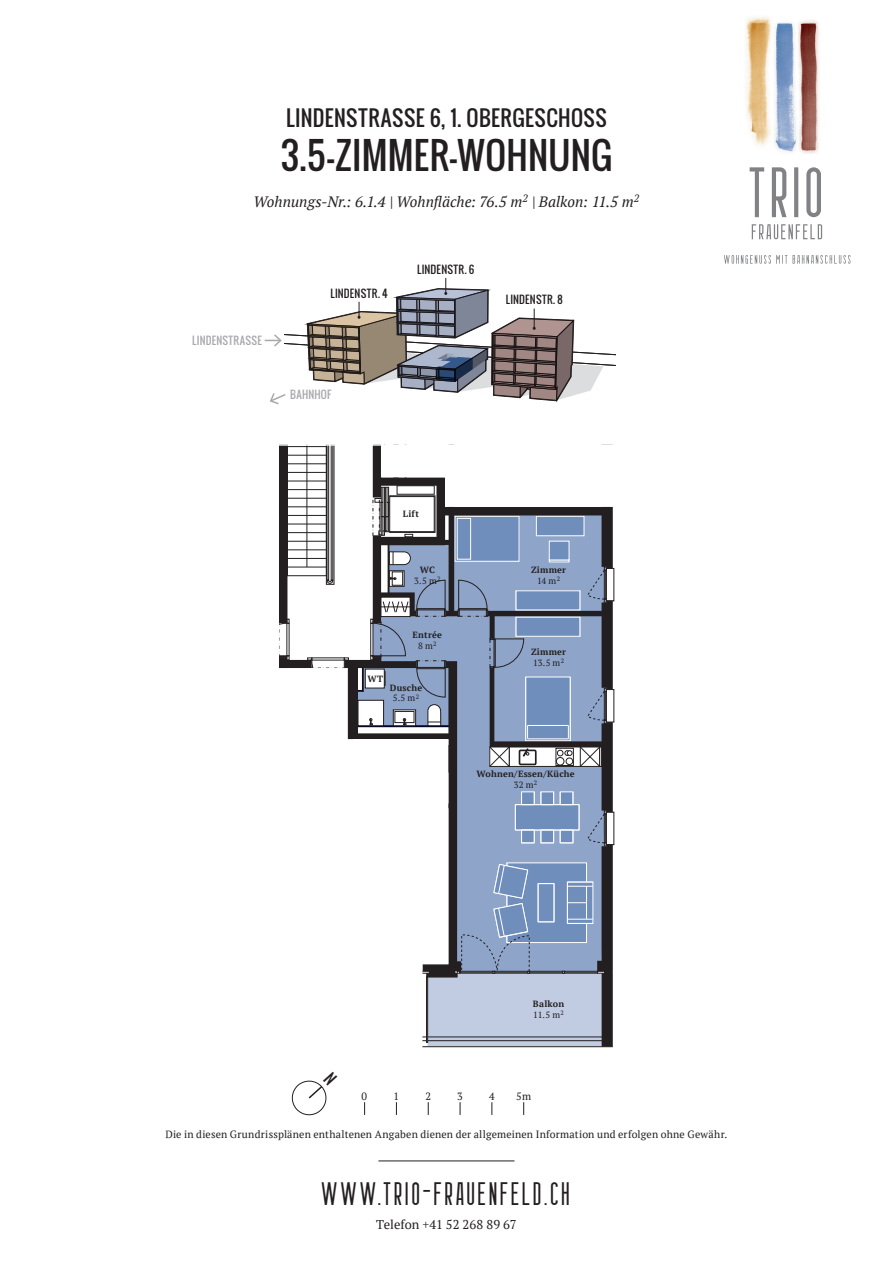
<style>
.page{position:relative;width:893px;height:1263px;background:#fff}
.page>*{position:absolute;margin:0;border:0;box-sizing:border-box;transform-origin:0 0}
.t1{font:36px "Oswald";letter-spacing:.005em;color:#231f20}
.t2{font:29.1px "Berlin Email 2";letter-spacing:.08em;color:#231f20}
.t3{font:21px "Oswald";letter-spacing:.02em;color:#231f20}
.t4{font:italic 15px "PT Serif";color:#231f20}
.t5{font:12.75px "PT Serif";letter-spacing:-.005em;color:#231f20}
.t6{font:10.5px "PT Serif";letter-spacing:.015em;color:#231f20}
.t7{font:10.5px "Oswald";letter-spacing:.025em;color:#231f20}
.t8{font:10.5px "Oswald";letter-spacing:.025em;color:#a8a9ad}
.t9{font:700 9px/10.5px "PT Serif";letter-spacing:.025em;color:#231f20;text-align:center}
.t10{font:9px/10.5px "PT Serif";color:#231f20;text-align:center}
.s1{font-weight:700}
.s2{font-weight:400}
</style>
<div class="page">
<hr style="left:378px;top:1160px;width:136px;height:1px;background:#231f20">
<img style="left:745px;top:16px;width:74px;height:138px">
<svg style="left:724px;top:255px;width:126px;height:9px"></svg>
<svg style="left:752px;top:224px;width:70px;height:15px"></svg>
<svg style="left:750px;top:167px;width:71px;height:50px"></svg>
<svg style="left:364px;top:1102px;width:1px;height:13px"></svg>
<svg style="left:396px;top:1102px;width:1px;height:13px"></svg>
<svg style="left:428px;top:1102px;width:1px;height:13px"></svg>
<svg style="left:460px;top:1102px;width:1px;height:13px"></svg>
<svg style="left:492px;top:1102px;width:1px;height:13px"></svg>
<svg style="left:523px;top:1102px;width:1px;height:13px"></svg>
<svg style="left:279px;top:447px;width:336px;height:601px"></svg>
<svg style="left:265px;top:278px;width:351px;height:127px"></svg>
<svg style="left:291px;top:1080px;width:36px;height:36px"></svg>
<h3 class="t3" style="left:286px;top:102px;width:322px">LINDENSTRASSE 6, 1. OBERGESCHOSS</h3>
<h1 class="t1" style="left:281px;top:128px;width:333px">3.5-ZIMMER-WOHNUNG</h1>
<h3 class="t4" style="left:254px;top:192px;width:387px">Wohnungs-Nr.: 6.1.4 | Wohnfläche: 76.5 m<sup>2</sup> | Balkon: 11.5 m<sup>2</sup></h3>
<p class="t8" style="left:192px;top:333px;width:71px">LINDENSTRASSE</p>
<p class="t7" style="left:330px;top:285px;width:59px">LINDENSTR. 4</p>
<p class="t8" style="left:290px;top:386px;width:43px">BAHNHOF</p>
<p class="t7" style="left:417px;top:261px;width:59px">LINDENSTR. 6</p>
<p class="t7" style="left:506px;top:292px;width:58px">LINDENSTR. 8</p>
<p class="t9" style="left:403px;top:509px;width:18px">Lift</p>
<p class="t10" style="left:414px;top:564px;width:28px"><span class="s1">WC<br></span>3.5 m<sup>2</sup></p>
<p class="t9" style="left:413px;top:629px;width:31px">Entrée<br><span class="s2">8 m</span><sup>2</sup></p>
<p class="t9" style="left:367px;top:674px;width:17px">WT</p>
<p class="t9" style="left:390px;top:682px;width:34px">Dusche<br><span class="s2">5.5 m</span><sup>2</sup></p>
<p class="t9" style="left:531px;top:564px;width:37px">Zimmer<br><span class="s2">14 m</span><sup>2</sup></p>
<p class="t9" style="left:531px;top:647px;width:37px;text-align:left">Zimmer<br><span class="s2">13.5 m</span><sup>2</sup></p>
<p class="t9" style="left:476px;top:769px;width:100px">Wohnen/Essen/Küche<br><span class="s2">32 m</span><sup>2</sup></p>
<p class="t9" style="left:533px;top:998px;width:33px;text-align:left">Balkon<br><span class="s2">11.5 m</span><sup>2</sup></p>
<p class="t6" style="left:362px;top:1089px;width:7px">0</p>
<p class="t6" style="left:393px;top:1089px;width:7px">1</p>
<p class="t6" style="left:425px;top:1089px;width:7px">2</p>
<p class="t6" style="left:457px;top:1089px;width:7px">3</p>
<p class="t6" style="left:489px;top:1089px;width:7px">4</p>
<p class="t6" style="left:516px;top:1089px;width:17px">5m</p>
<p class="t6" style="left:165px;top:1127px;width:564px">Die in diesen Grundrissplänen enthaltenen Angaben dienen der allgemeinen Information und erfolgen ohne Gewähr.</p>
<h2 class="t2" style="left:322px;top:1176px;width:251px">WWW.TRlO-FRAUENFELD.CH</h2>
<p class="t5" style="left:376px;top:1216px;width:142px">Telefon +41 52 268 89 67</p>
</div>
